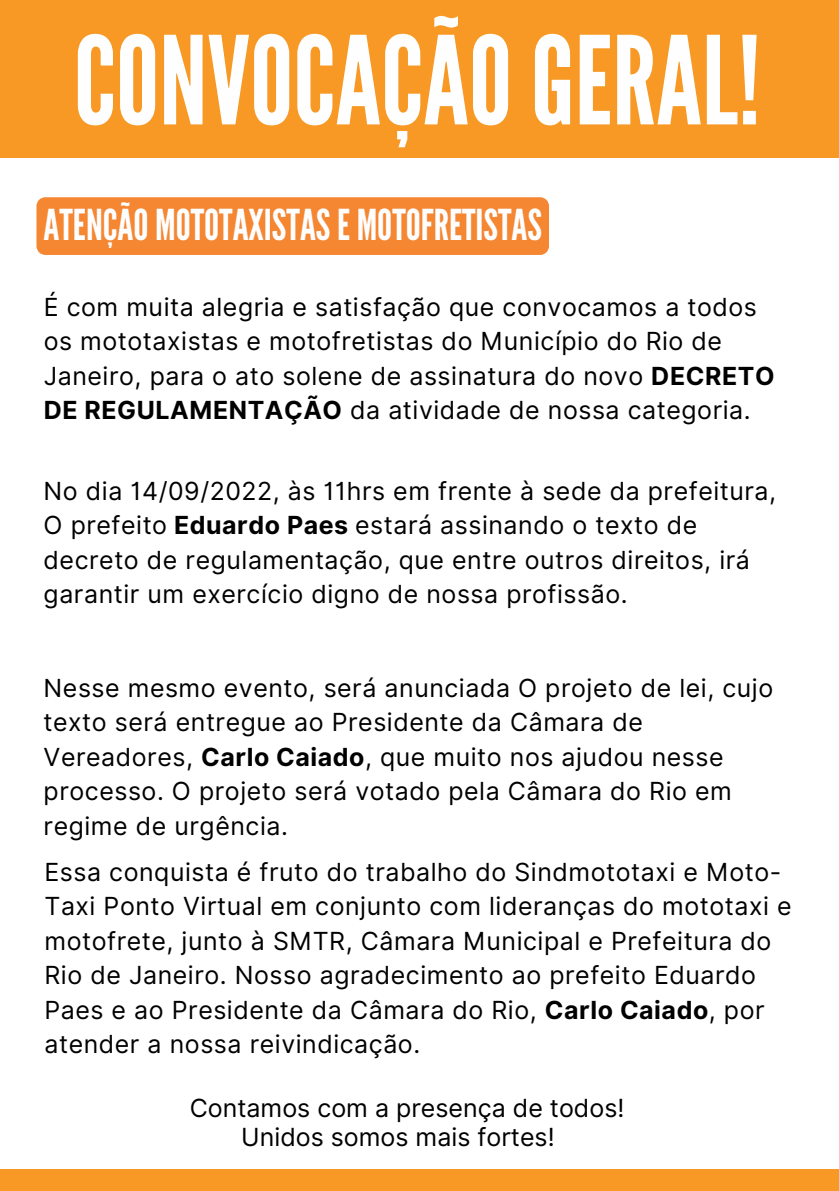
<style>
.page{position:relative;width:839px;height:1191px;background:#fff}
.page>*{position:absolute;margin:0;border:0;box-sizing:border-box;transform-origin:0 0}
.t1{font:122px "League Gothic";color:#fefefe}
.t2{font:42.6px "League Gothic";color:#fefefe}
.t3{font:25px/34.6px "Inter";letter-spacing:.02em;color:#000}
.t4{font:25px/29.4px "Inter";color:#000}
.s1{font-weight:700}
</style>
<div class="page">
<div style="left:0;top:0;width:838px;height:158px;background:#f79924"></div>
<div style="left:36px;top:197px;width:513px;height:58px;background:#f58632"></div>
<div style="left:0;top:1169px;width:838px;height:22px;background:#f79924"></div>
<h1 class="t1" style="left:74px;top:10px;width:688px">CONVOCAÇÃOGERAL!</h1>
<h2 class="t2" style="left:44px;top:200px;width:500px">ATENÇÃO MOTOTAXISTASE MOTOFRETISTAS</h2>
<p class="t3" style="left:44px;top:289px;width:732px">É com muita alegria e satisfação que convocamos a todos os mototaxistas e motofretistas do Município do Rio de Janeiro, para o ato solene de assinatura do novo <span class="s1">DECRETO DE REGULAMENTAÇÃO</span> da atividade de nossa categoria.</p>
<p class="t3" style="left:44px;top:473px;width:734px">No dia 14/09/2022, às 11hrs em frente à sede da prefeitura, O prefeito <span class="s1">Eduardo Paes</span> estará assinando o texto de decreto de regulamentação, que entre outros direitos, irá garantir um exercício digno de nossa profissão.</p>
<p class="t3" style="left:44px;top:670px;width:731px">Nesse mesmo evento, será anunciada O projeto de lei, cujo texto será entregue ao Presidente da Câmara de Vereadores, <span class="s1">Carlo Caiado</span>, que muito nos ajudou nesse processo. O projeto será votado pela Câmara do Rio em regime de urgência.</p>
<p class="t3" style="left:44px;top:854px;width:748px">Essa conquista é fruto do trabalho do Sindmototaxi e Moto-Taxi Ponto Virtual em conjunto com lideranças do mototaxi e motofrete, junto à SMTR, Câmara Municipal e Prefeitura do Rio de Janeiro. Nosso agradecimento ao prefeito Eduardo Paes e ao Presidente da Câmara do Rio, <span class="s1">Carlo Caiado</span>, por atender a nossa reivindicação.</p>
<p class="t4" style="left:241px;top:1093px;width:384px;text-indent:-51px">Contamos com a presença de todos!<br>Unidos somos mais fortes!</p>
</div>
